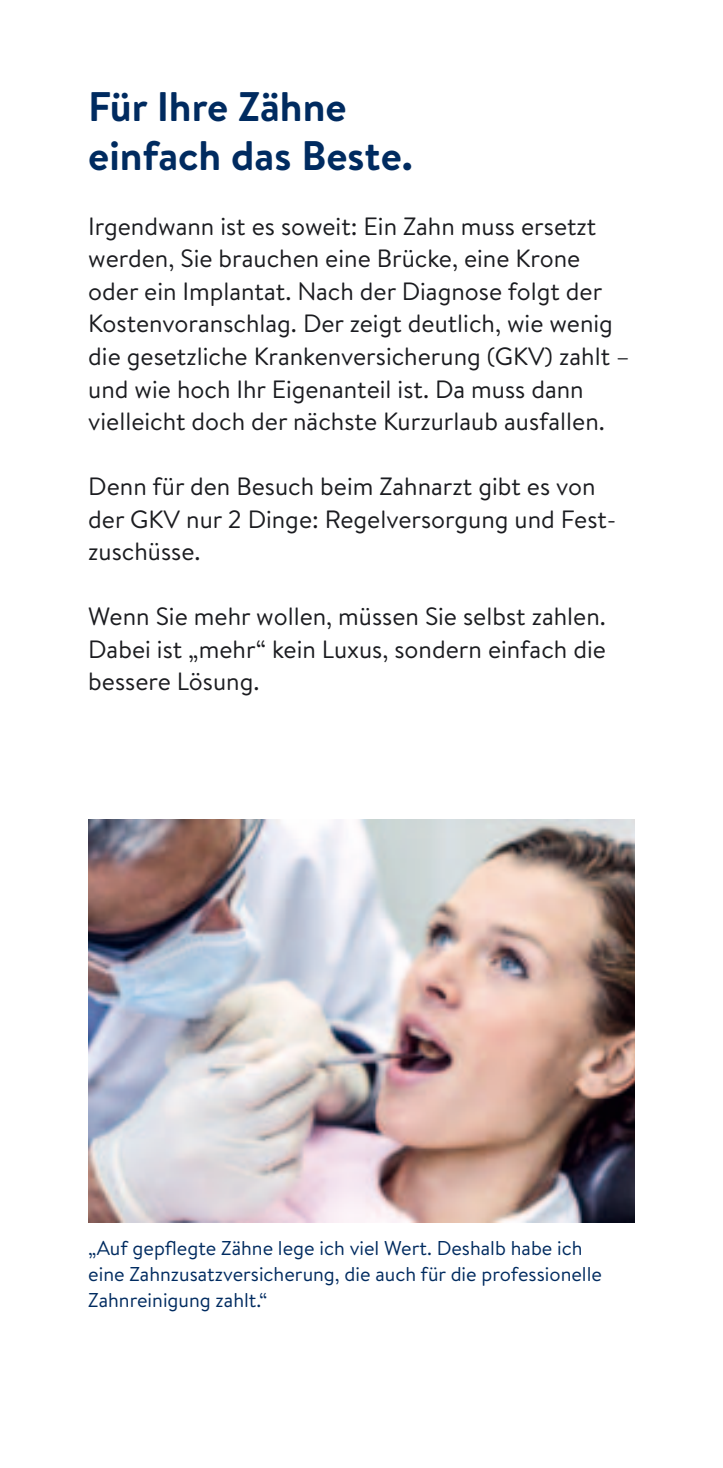
<style>
.page{position:relative;width:723px;height:1468px;background:#fff}
.page>*{position:absolute;margin:0;border:0;box-sizing:border-box;transform-origin:0 0}
.t1{font:700 41.25px/48.8px "Brandon Text";color:#002b60}
.t2{font:25px/32.5px "Brandon Text";color:#1b1c20}
.t3{font:20px/26.2px "Brandon Text";color:#002b60}
</style>
<div class="page">
<img style="left:88px;top:819px;width:546px;height:403px">
<h1 class="t1" style="left:88px;top:87px;width:326px">Für Ihre Zähne einfach das Beste.</h1>
<p class="t2" style="left:88px;top:213px;width:543px">Irgendwann ist es soweit: Ein Zahn muss ersetzt werden, Sie brauchen eine Brücke, eine Krone oder ein Implantat. Nach der Diagnose folgt der Kostenvoranschlag. Der zeigt deutlich, wie wenig die gesetzliche Krankenversicherung (GKV) zahlt – und wie hoch Ihr Eigenanteil ist. Da muss dann vielleicht doch der nächste Kurzurlaub ausfallen.</p>
<p class="t2" style="left:88px;top:473px;width:529px">Denn für den Besuch beim Zahnarzt gibt es von der GKV nur 2 Dinge: Regelversorgung und Fest&shy;zuschüsse.</p>
<p class="t2" style="left:88px;top:603px;width:519px;text-align:justify">Wenn Sie mehr wollen, müssen Sie selbst zahlen.<br>Dabei ist „mehr“ kein Luxus, sondern einfach die bessere Lösung.</p>
<p class="t3" style="left:88px;top:1236px;width:515px">„Auf gepflegte Zähne lege ich viel Wert. Deshalb habe ich eine Zahnzusatzversicherung, die auch für die professionelle<br>Zahnreinigung zahlt.“</p>
</div>
